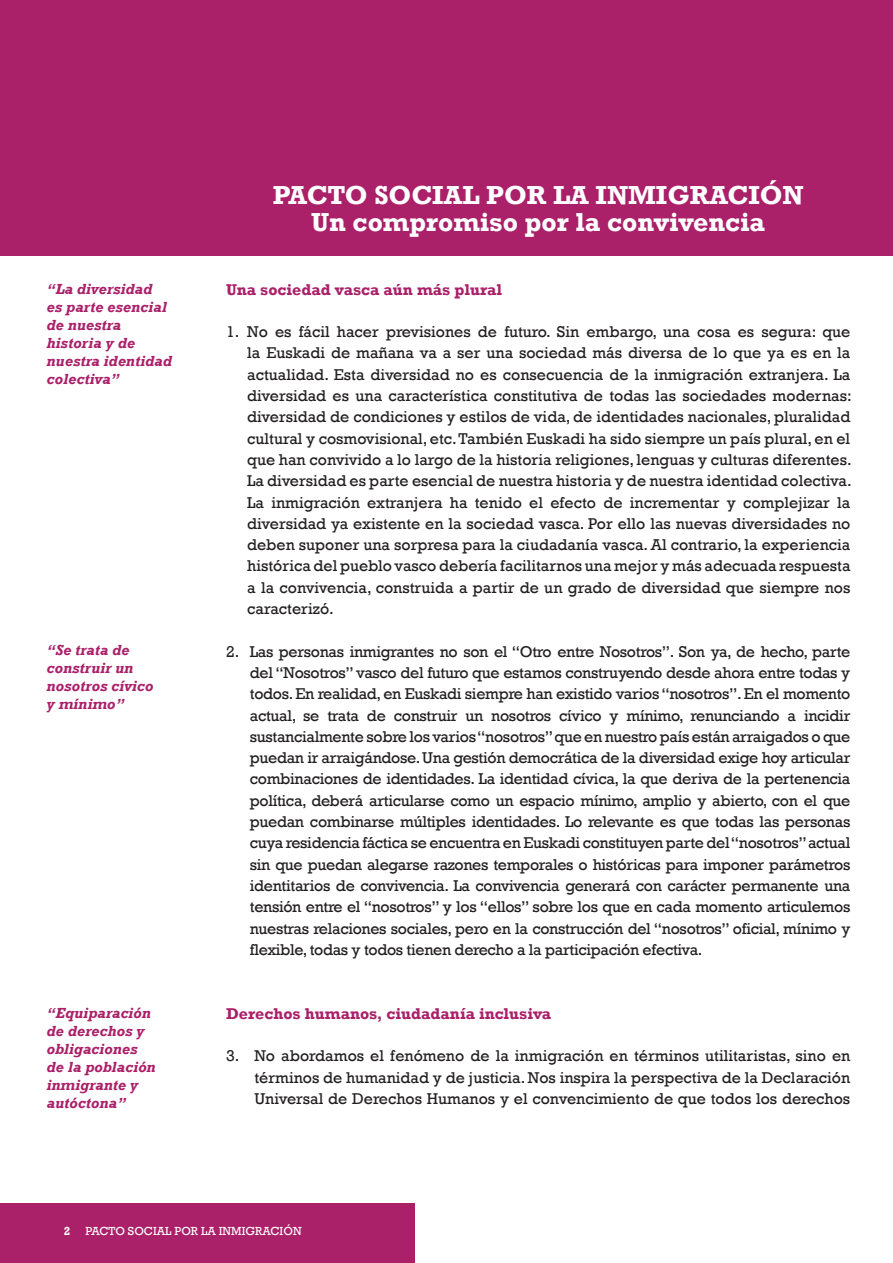
<style>
.page{position:relative;width:893px;height:1263px;background:#fff}
.page>*{position:absolute;margin:0;border:0;box-sizing:border-box;transform-origin:0 0}
.t1{font:700 26.7px "Rockwell";color:#fff}
.List_Paragraph{font:16.05px/21.3px "Rockwell";color:#231f20;text-align:justify}
.List_Paragraph-2{font:700 16.05px "Rockwell";color:#aa2069}
.ENTRESACADO{font:italic 700 15px/18px "Rockwell";color:#aa2069}
.Texto_nota_pie{font:12px "Rockwell";color:#fff}
.s1{font-weight:700}
</style>
<div class="page">
<div style="left:0;top:1203px;width:415px;height:60px;background:#aa2069"></div>
<div style="left:0;top:0;width:893px;height:255px;background:#aa2069"></div>
<p class="ENTRESACADO" style="left:47px;top:280px;width:127px">“La diversidad<br>es parte esencial de nuestra historia y de nuestra identidad colectiva”</p>
<p class="ENTRESACADO" style="left:47px;top:641px;width:108px">“Se trata de construir un nosotros cívico y mínimo”</p>
<p class="ENTRESACADO" style="left:47px;top:1004px;width:111px">“Equiparación de derechos y obligaciones de la población inmigrante y autóctona”</p>
<p class="t1" style="left:273px;top:179px;width:532px">PACTO SOCIAL POR LA INMIGRACIÓN</p>
<p class="t1" style="left:311px;top:205px;width:455px">Un compromiso por la convivencia</p>
<p class="List_Paragraph-2" style="left:226px;top:279px;width:278px">Una sociedad vasca aún más plural</p>
<p class="List_Paragraph" style="left:247px;top:321px;width:606px;text-indent:-21px">1. No es fácil hacer previsiones de futuro. Sin embargo, una cosa es segura: que la Euskadi de mañana va a ser una sociedad más diversa de lo que ya es en la actualidad. Esta diversidad no es consecuencia de la inmigración extranjera. La diversidad es una característica constitutiva de todas las sociedades modernas: diversidad de condiciones y estilos de vida, de identidades nacionales, pluralidad cultural y cosmovisional, etc. También Euskadi ha sido siempre un país plural, en el que han convivido a lo largo de la historia religiones, lenguas y culturas diferentes.<br>La diversidad es parte esencial de nuestra historia y de nuestra identidad colectiva.<br>La inmigración extranjera ha tenido el efecto de incrementar y complejizar la diversidad ya existente en la sociedad vasca. Por ello las nuevas diversidades no deben suponer una sorpresa para la ciudadanía vasca. Al contrario, la experiencia histórica del pueblo vasco debería facilitarnos una mejor y más adecuada respuesta a la convivencia, construida a partir de un grado de diversidad que siempre nos caracterizó.</p>
<p class="List_Paragraph" style="left:250px;top:641px;width:602px;text-indent:-24px">2. Las personas inmigrantes no son el “Otro entre Nosotros”. Son ya, de hecho, parte del “Nosotros” vasco del futuro que estamos construyendo desde ahora entre todas y todos. En realidad, en Euskadi siempre han existido varios “nosotros”. En el momento actual, se trata de construir un nosotros cívico y mínimo, renunciando a incidir sustancialmente sobre los varios “nosotros” que en nuestro país están arraigados o que puedan ir arraigándose. Una gestión democrática de la diversidad exige hoy articular combinaciones de identidades. La identidad cívica, la que deriva de la pertenencia política, deberá articularse como un espacio mínimo, amplio y abierto, con el que puedan combinarse múltiples identidades. Lo relevante es que todas las personas cuya residencia fáctica se encuentra en Euskadi constituyen parte del “nosotros” actual sin que puedan alegarse razones temporales o históricas para imponer parámetros identitarios de convivencia. La convivencia generará con carácter permanente una tensión entre el “nosotros” y los “ellos” sobre los que en cada momento articulemos nuestras relaciones sociales, pero en la construcción del “nosotros” oficial, mínimo y flexible, todas y todos tienen derecho a la participación efectiva.</p>
<p class="List_Paragraph-2" style="left:226px;top:1004px;width:327px">Derechos humanos, ciudadanía inclusiva</p>
<p class="List_Paragraph" style="left:254px;top:1046px;width:597px;text-indent:-28px">3. No abordamos el fenómeno de la inmigración en términos utilitaristas, sino en términos de humanidad y de justicia. Nos inspira la perspectiva de la Declaración Universal de Derechos Humanos y el convencimiento de que todos los derechos</p>
<p class="Texto_nota_pie" style="left:64px;top:1224px;width:239px"><span class="s1">2</span> PACTO SOCIAL POR LA INMIGRACIÓN</p>
</div>
